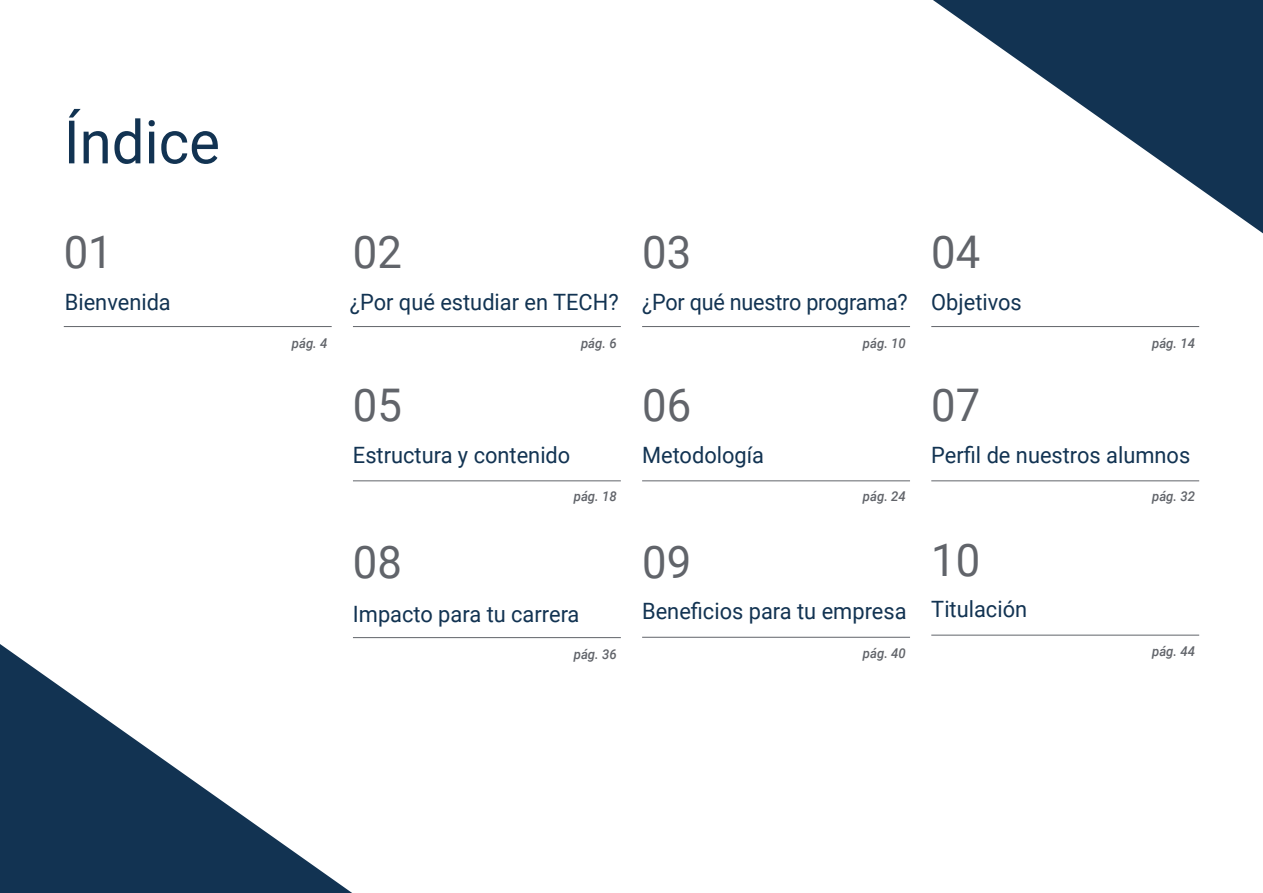
<style>
.page{position:relative;width:1263px;height:893px;background:#fff}
.page>*{position:absolute;margin:0;border:0;box-sizing:border-box;transform-origin:0 0}
.t1{font:60px "Roboto";color:#123352}
.t2{font:45px "Roboto";color:#61646a}
.t3{font:22.5px "Roboto";color:#123352}
.t4{font:22.5px "Roboto";color:#123352;scale:.96 1}
.t5{font:italic 500 13.5px "Roboto";color:#61646a}
</style>
<div class="page">
<svg style="left:933px;top:0;width:330px;height:233px"></svg>
<hr style="left:64px;top:326px;width:268px;height:1px;background:#61646a">
<hr style="left:353px;top:480px;width:268px;height:1px;background:#61646a">
<hr style="left:353px;top:326px;width:268px;height:1px;background:#61646a">
<hr style="left:642px;top:480px;width:268px;height:1px;background:#61646a">
<hr style="left:353px;top:637px;width:268px;height:1px;background:#61646a">
<hr style="left:642px;top:637px;width:268px;height:1px;background:#61646a">
<hr style="left:931px;top:635px;width:268px;height:1px;background:#61646a">
<hr style="left:642px;top:326px;width:268px;height:1px;background:#61646a">
<hr style="left:931px;top:480px;width:268px;height:1px;background:#61646a">
<hr style="left:931px;top:326px;width:268px;height:1px;background:#61646a">
<svg style="left:0;top:644px;width:352px;height:249px"></svg>
<h1 class="t1" style="left:64px;top:100px;width:158px">Índice</h1>
<h2 class="t2" style="left:64px;top:220px;width:51px">01</h2>
<h2 class="t2" style="left:353px;top:220px;width:51px">02</h2>
<h2 class="t2" style="left:642px;top:220px;width:51px">03</h2>
<h2 class="t2" style="left:931px;top:220px;width:51px">04</h2>
<p class="t3" style="left:65px;top:286px;width:108px">Bienvenida</p>
<p class="t3" style="left:931px;top:286px;width:92px">Objetivos</p>
<p class="t4" style="left:642px;top:286px;width:278px">¿Por qué nuestro programa?</p>
<p class="t3" style="left:350px;top:286px;width:270px">¿Por qué estudiar en TECH?</p>
<p class="t5" style="left:292px;top:333px;width:37px">pág. 4</p>
<h2 class="t2" style="left:353px;top:373px;width:51px">05</h2>
<p class="t5" style="left:581px;top:333px;width:37px">pág. 6</p>
<p class="t5" style="left:863px;top:333px;width:44px">pág. 10</p>
<h2 class="t2" style="left:642px;top:373px;width:51px">06</h2>
<h2 class="t2" style="left:931px;top:373px;width:51px">07</h2>
<p class="t5" style="left:1152px;top:333px;width:44px">pág. 14</p>
<p class="t3" style="left:353px;top:439px;width:219px">Estructura y contenido</p>
<p class="t5" style="left:574px;top:487px;width:44px">pág. 18</p>
<p class="t3" style="left:642px;top:439px;width:123px">Metodología</p>
<p class="t3" style="left:931px;top:439px;width:261px">Perfil de nuestros alumnos</p>
<p class="t5" style="left:863px;top:487px;width:44px">pág. 24</p>
<p class="t5" style="left:1152px;top:487px;width:44px">pág. 32</p>
<h2 class="t2" style="left:353px;top:530px;width:51px">08</h2>
<h2 class="t2" style="left:642px;top:530px;width:51px">09</h2>
<h2 class="t2" style="left:931px;top:528px;width:51px">10</h2>
<p class="t3" style="left:353px;top:598px;width:228px">Impacto para tu carrera</p>
<p class="t3" style="left:642px;top:596px;width:387px">Beneficios para tu empresa Titulación</p>
<p class="t5" style="left:574px;top:644px;width:44px">pág. 36</p>
<p class="t5" style="left:863px;top:644px;width:44px">pág. 40</p>
<p class="t5" style="left:1152px;top:642px;width:44px">pág. 44</p>
</div>
